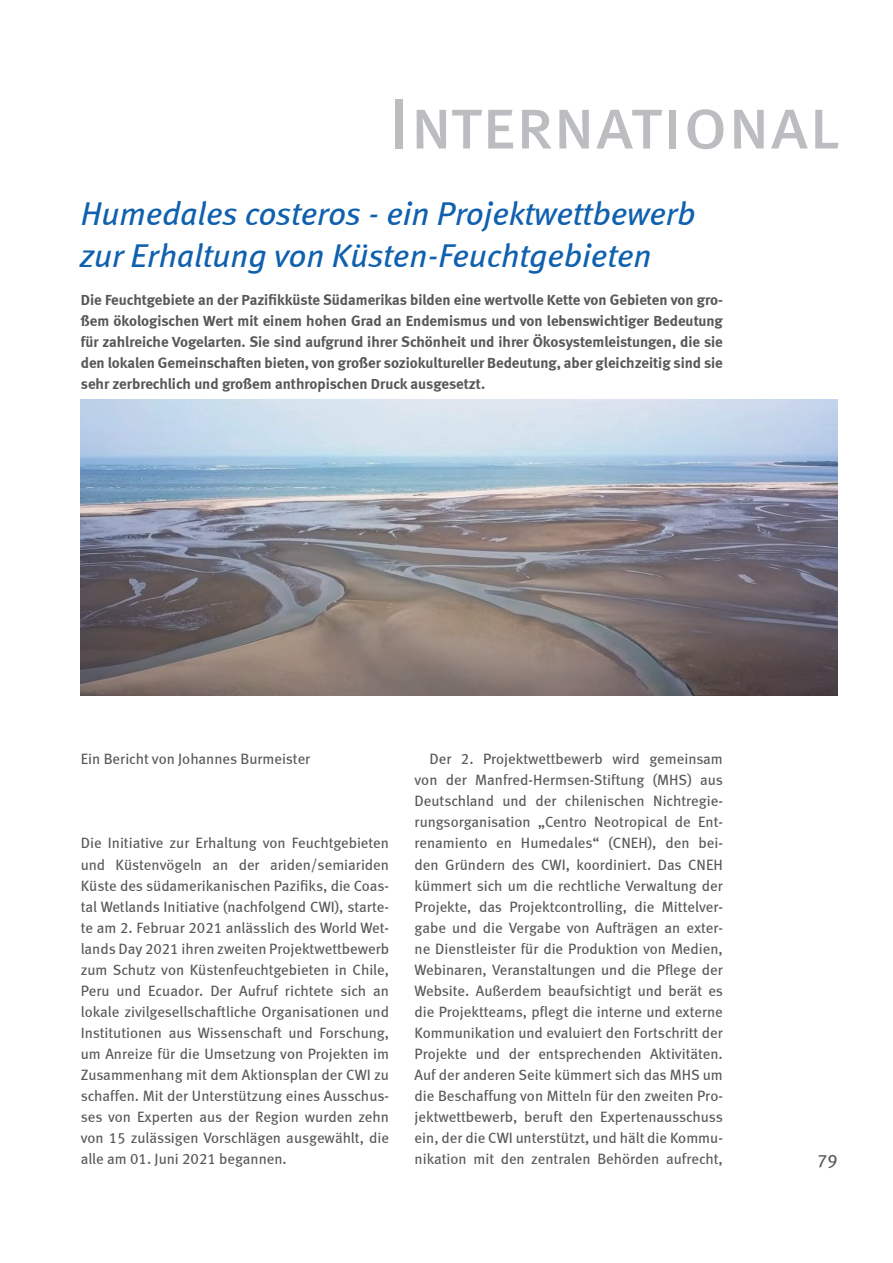
<style>
.page{position:relative;width:893px;height:1263px;background:#fff}
.page>*{position:absolute;margin:0;border:0;box-sizing:border-box;transform-origin:0 0}
.t1{font:72px "Meta Book LF Caps";letter-spacing:-.005em;color:#bcbdc0}
.t2{font:italic 33px/42px "Meta Book LF";color:#0f60ae}
.t3{font:18px "Meta Book LF";color:#57585a}
.t4{font:15px/21px "Meta Book LF";color:#57585a;text-align:justify}
.t5{font:15px/21px "Meta Bold LF";color:#57585a;text-align:justify}
</style>
<div class="page">
<img style="left:81px;top:400px;width:757px;height:295px">
<h1 class="t1" style="left:389px;top:81px;width:451px">International</h1>
<h2 class="t2" style="left:81px;top:193px;width:616px">Humedales costeros - ein Projektwettbewerb zur Erhaltung von Küsten-Feuchtgebieten</h2>
<p class="t5" style="left:81px;top:289px;width:644px">Die Feuchtgebiete an der Pazifikküste Südamerikas bilden eine wertvolle Kette von Gebieten von gro&shy;ßem ökologischen Wert mit einem hohen Grad an Endemismus und von lebenswichtiger Bedeutung für zahlreiche Vogelarten. Sie sind aufgrund ihrer Schönheit und ihrer Ökosystemleistungen, die sie den lokalen Gemeinschaften bieten, von großer soziokultureller Bedeutung, aber gleichzeitig sind sie sehr zerbrechlich und großem anthropischen Druck ausgesetzt.</p>
<p class="t4" style="left:81px;top:748px;width:231px">Ein Bericht von Johannes Burmeister</p>
<p class="t4" style="left:81px;top:832px;width:310px">Die Initiative zur Erhaltung von Feuchtgebieten und Küstenvögeln an der ariden/semiariden Küste des südamerikanischen Pazifiks, die Coas&shy;tal Wetlands Initiative (nachfolgend CWI), starte&shy;te am 2. Februar 2021 anlässlich des World Wet&shy;lands Day 2021 ihren zweiten Projektwettbewerb zum Schutz von Küstenfeuchtgebieten in Chile, Peru und Ecuador. Der Aufruf richtete sich an lokale zivilgesellschaftliche Organisationen und Institutionen aus Wissenschaft und Forschung, um Anreize für die Umsetzung von Projekten im Zusammenhang mit dem Aktionsplan der CWI zu schaffen. Mit der Unterstützung eines Ausschus&shy;ses von Experten aus der Region wurden zehn von 15 zulässigen Vorschlägen ausgewählt, die alle am 01. Juni 2021 begannen.</p>
<p class="t4" style="left:415px;top:748px;width:310px;text-indent:15px">Der 2. Projektwettbewerb wird gemeinsam von der Manfred-Hermsen-Stiftung (MHS) aus Deutschland und der chilenischen Nichtregie&shy;rungsorganisation „Centro Neotropical de Ent&shy;renamiento en Humedales“ (CNEH), den bei&shy;den Gründern des CWI, koordiniert. Das CNEH kümmert sich um die rechtliche Verwaltung der Projekte, das Projektcontrolling, die Mittelver&shy;gabe und die Vergabe von Aufträgen an exter&shy;ne Dienstleister für die Produktion von Medien, Webinaren, Veranstaltungen und die Pflege der Website. Außerdem beaufsichtigt und berät es die Projektteams, pflegt die interne und externe Kommunikation und evaluiert den Fortschritt der Projekte und der entsprechenden Aktivitäten.<br>Auf der anderen Seite kümmert sich das MHS um die Beschaffung von Mitteln für den zweiten Pro&shy;jektwettbewerb, beruft den Expertenausschuss ein, der die CWI unterstützt, und hält die Kommu&shy;nikation mit den zentralen Behörden aufrecht,</p>
<p class="t3" style="left:817px;top:1150px;width:22px">79</p>
</div>
